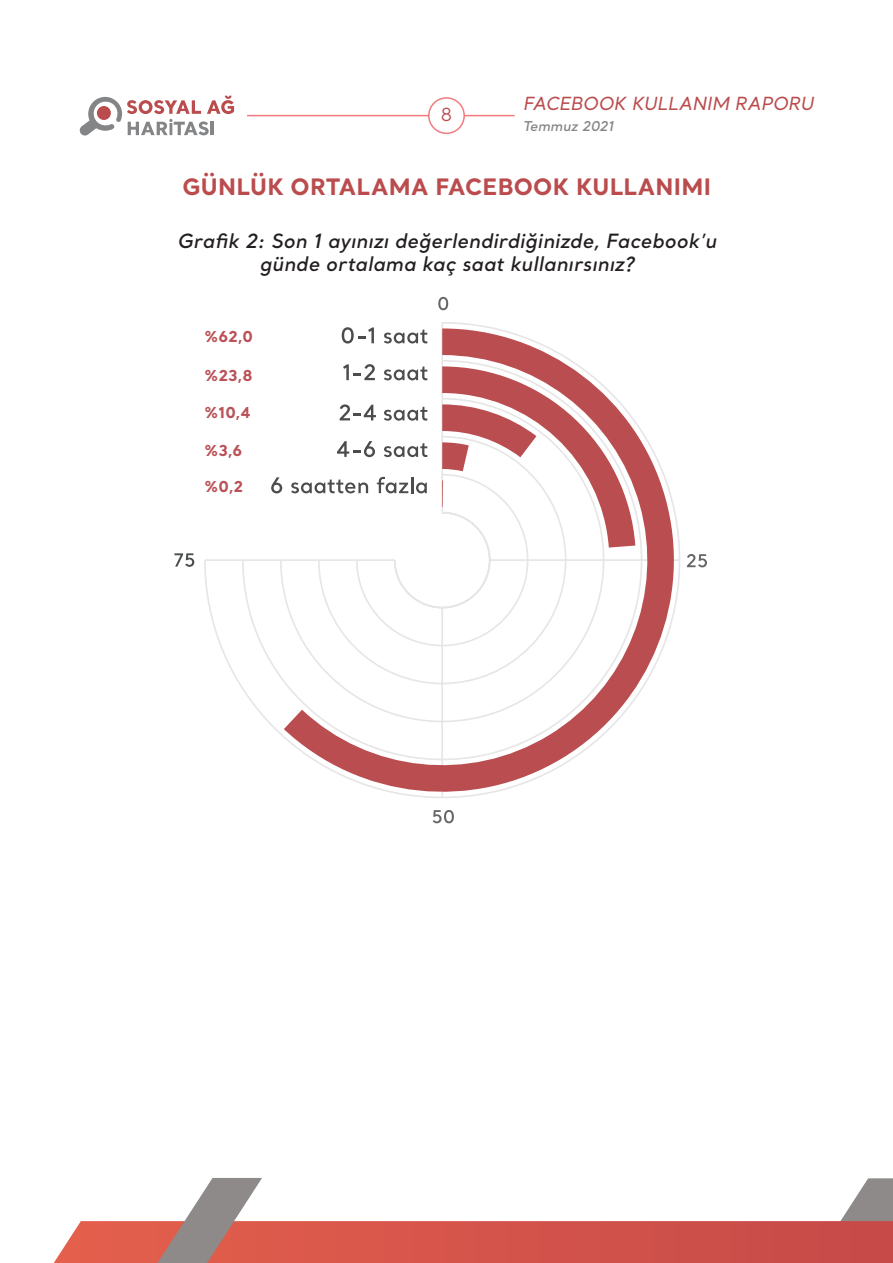
<style>
.page{position:relative;width:893px;height:1263px;background:#fff}
.page>*{position:absolute;margin:0;border:0;box-sizing:border-box;transform-origin:0 0}
.ANA_METIN{font:700 22.5px "Santral";letter-spacing:.01em;color:#ba4c4e}
.ANA_METIN-2{font:italic 600 19.5px "Santral";letter-spacing:.01em;color:#231f20}
.t1{font:italic 500 18px "Santral";letter-spacing:-.005em;color:#ba4c4e}
.t2{font:18px "Santral";color:#ba4c4e}
.t3{font:700 15px "Santral";color:#ba5157}
.t4{font:italic 600 13.5px "Santral";color:#848587}
</style>
<div class="page">
<hr style="left:247px;top:115px;width:267px;height:1px;background:#f37b7d">
<div style="left:429px;top:98px;width:35px;height:35px;background:#fff;border-radius:50%"></div>
<div style="left:428px;top:97px;width:37px;height:37px;border:2px solid #f37b7d;border-radius:50%"></div>
<svg style="left:79px;top:96px;width:155px;height:40px"></svg>
<svg style="left:54px;top:1178px;width:839px;height:85px"></svg>
<svg style="left:438px;top:297px;width:10px;height:13px"></svg>
<svg style="left:433px;top:810px;width:21px;height:13px"></svg>
<svg style="left:687px;top:554px;width:20px;height:13px"></svg>
<svg style="left:204px;top:322px;width:290px;height:416px"></svg>
<svg style="left:284px;top:328px;width:396px;height:470px"></svg>
<svg style="left:442px;top:366px;width:193px;height:181px"></svg>
<svg style="left:174px;top:553px;width:20px;height:14px"></svg>
<p class="t2" style="left:440px;top:103px;width:14px">8</p>
<p class="t1" style="left:523px;top:92px;width:292px">FACEBOOK KULLANIM RAPORU</p>
<p class="t4" style="left:523px;top:117px;width:93px">Temmuz 2021</p>
<p class="ANA_METIN" style="left:182px;top:171px;width:530px">GÜNLÜK ORTALAMA FACEBOOK KULLANIMI</p>
<p class="ANA_METIN-2" style="left:177px;top:228px;width:541px">Grafik 2: Son 1 ayınızı değerlendirdiğinizde, Facebook’u</p>
<p class="ANA_METIN-2" style="left:260px;top:251px;width:376px">günde ortalama kaç saat kullanırsınız?</p>
<p class="t3" style="left:204px;top:326px;width:50px">%62,0</p>
<p class="t3" style="left:204px;top:365px;width:50px">%23,8</p>
<p class="t3" style="left:204px;top:403px;width:48px">%10,4</p>
<p class="t3" style="left:204px;top:440px;width:40px">%3,6</p>
<p class="t3" style="left:204px;top:476px;width:41px">%0,2</p>
</div>
